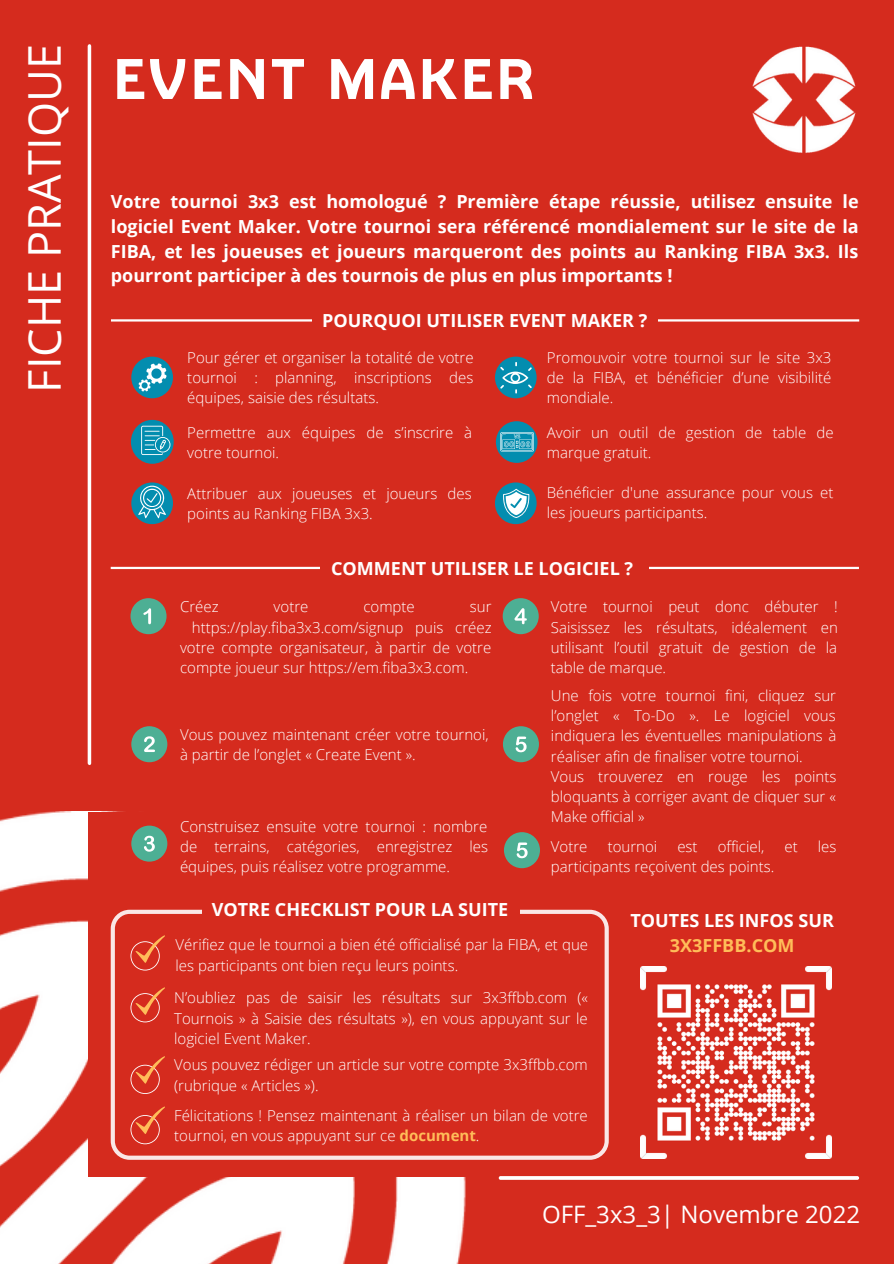
<style>
.page{position:relative;width:894px;height:1264px;background:#fff}
.page>*{position:absolute;margin:0;border:0;box-sizing:border-box;transform-origin:0 0}
.t1{font:57px "FFBB";letter-spacing:-.01em;color:#fff}
.t2{font:45px "Open Sans";color:#fff}
.t3{font:24px "Open Sans";color:#fff}
.t4{font:700 18px/24.8px "Open Sans";color:#fff;text-align:justify}
.t5{font:700 18px "Open Sans";color:#ffbd59}
.t6{font:300 15px/20.2px "Open Sans";color:#fff}
.s1{font-weight:700;color:#ffbd59}
</style>
<div class="page">
<div style="left:0;top:0;width:893px;height:1263px;background:#d52b1e"></div>
<hr style="left:88px;top:46px;width:3px;height:717px;background:#fff">
<img style="left:0;top:811px;width:466px;height:452px">
<div style="left:88px;top:811px;width:717px;height:365px;background:#d52b1e"></div>
<hr style="left:111px;top:319px;width:748px;height:2px;background:#fffefe">
<div style="left:312px;top:301px;width:345px;height:40px;background:#d52b1e"></div>
<hr style="left:498px;top:1176px;width:360px;height:3px;background:#fff;border-radius:2px">
<svg style="left:111px;top:909px;width:497px;height:250px"></svg>
<div style="left:202px;top:894px;width:317px;height:32px;background:#d52b1e"></div>
<hr style="left:111px;top:567px;width:747px;height:2px;background:#fffefe">
<div style="left:320px;top:558px;width:329px;height:38px;background:#d52b1e"></div>
<img style="left:640px;top:966px;width:191px;height:192px">
<img style="left:648px;top:975px;width:175px;height:174px">
<img style="left:752px;top:46px;width:104px;height:107px">
<div style="left:131px;top:356px;width:42px;height:42px;background:#038daf;border-radius:50%"></div>
<div style="left:131px;top:482px;width:42px;height:42px;background:#038daf;border-radius:50%"></div>
<div style="left:131px;top:420px;width:43px;height:44px;background:#038daf;border-radius:50%"></div>
<div style="left:495px;top:356px;width:41px;height:42px;background:#038daf;border-radius:50%"></div>
<div style="left:495px;top:482px;width:41px;height:42px;background:#038daf;border-radius:50%"></div>
<div style="left:495px;top:421px;width:42px;height:42px;background:#038daf;border-radius:50%"></div>
<div style="left:130px;top:598px;width:36px;height:36px;background:#4daf94;border-radius:50%"></div>
<svg style="left:143px;top:608px;width:8px;height:16px"></svg>
<div style="left:131px;top:726px;width:36px;height:36px;background:#4daf94;border-radius:50%"></div>
<svg style="left:144px;top:736px;width:11px;height:16px"></svg>
<div style="left:131px;top:825px;width:36px;height:36px;background:#4daf94;border-radius:50%"></div>
<svg style="left:144px;top:835px;width:11px;height:16px"></svg>
<div style="left:502px;top:598px;width:36px;height:36px;background:#4daf94;border-radius:50%"></div>
<svg style="left:514px;top:608px;width:12px;height:16px"></svg>
<div style="left:503px;top:726px;width:36px;height:36px;background:#4daf94;border-radius:50%"></div>
<svg style="left:515px;top:736px;width:11px;height:16px"></svg>
<div style="left:504px;top:832px;width:36px;height:36px;background:#4daf94;border-radius:50%"></div>
<svg style="left:516px;top:842px;width:11px;height:16px"></svg>
<svg style="left:130px;top:935px;width:35px;height:35px"></svg>
<svg style="left:130px;top:987px;width:35px;height:35px"></svg>
<svg style="left:130px;top:1055px;width:35px;height:38px"></svg>
<svg style="left:130px;top:1106px;width:35px;height:38px"></svg>
<svg style="left:139px;top:363px;width:28px;height:28px"></svg>
<svg style="left:141px;top:426px;width:29px;height:29px"></svg>
<svg style="left:136px;top:485px;width:30px;height:33px"></svg>
<svg style="left:500px;top:362px;width:31px;height:31px"></svg>
<svg style="left:500px;top:432px;width:34px;height:19px"></svg>
<svg style="left:503px;top:489px;width:26px;height:29px"></svg>
<h2 class="t2" style="left:13px;top:393px;width:350px;rotate:-90deg">FICHE PRATIQUE</h2>
<h1 class="t1" style="left:111px;top:56px;width:425px">EVENT MAKER</h1>
<p class="t4" style="left:111px;top:189px;width:749px">Votre tournoi 3x3 est homologué ? Première étape réussie, utilisez ensuite le logiciel Event Maker. Votre tournoi sera référencé mondialement sur le site de la FIBA, et les joueuses et joueurs marqueront des points au Ranking FIBA 3x3. Ils pourront participer à des tournois de plus en plus importants !</p>
<p class="t4" style="left:322px;top:307px;width:326px">POURQUOI UTILISER EVENT MAKER ?</p>
<p class="t6" style="left:187px;top:347px;width:288px;text-align:justify">Pour gérer et organiser la totalité de votre tournoi : planning, inscriptions des équipes, saisie des résultats.</p>
<p class="t6" style="left:546px;top:347px;width:286px;text-align:justify">Promouvoir votre tournoi sur le site 3x3 de la FIBA, et bénéficier d’une visibilité mondiale.</p>
<p class="t6" style="left:187px;top:421px;width:286px">Permettre aux équipes de s’inscrire à votre tournoi.</p>
<p class="t6" style="left:187px;top:483px;width:286px">Attribuer aux joueuses et joueurs des points au Ranking FIBA 3x3.</p>
<p class="t6" style="left:546px;top:421px;width:288px">Avoir un outil de gestion de table de marque gratuit.</p>
<p class="t6" style="left:546px;top:482px;width:288px">Bénéficier d'une assurance pour vous et les joueurs participants.</p>
<p class="t4" style="left:331px;top:556px;width:303px">COMMENT UTILISER LE LOGICIEL ?</p>
<p class="t6" style="left:180px;top:596px;width:40px">Créez</p>
<p class="t6" style="left:273px;top:596px;width:36px">votre</p>
<p class="t6" style="left:363px;top:596px;width:53px">compte</p>
<p class="t6" style="left:469px;top:596px;width:23px">sur</p>
<p class="t6" style="left:192px;top:616px;width:301px">https://play.fiba3x3.com/signup puis créez</p>
<p class="t6" style="left:180px;top:637px;width:312px">votre compte organisateur, à partir de votre</p>
<p class="t6" style="left:180px;top:657px;width:290px">compte joueur sur https://em.fiba3x3.com.</p>
<p class="t6" style="left:180px;top:723px;width:310px">Vous pouvez maintenant créer votre tournoi, à partir de l’onglet « Create Event ».</p>
<p class="t6" style="left:180px;top:815px;width:309px;text-align:justify">Construisez ensuite votre tournoi : nombre de terrains, catégories, enregistrez les équipes, puis réalisez votre programme.</p>
<p class="t6" style="left:550px;top:596px;width:288px;text-align:justify">Votre tournoi peut donc débuter !<br>Saisissez les résultats, idéalement en utilisant l’outil gratuit de gestion de la table de marque.</p>
<p class="t6" style="left:550px;top:684px;width:287px">Une fois votre tournoi fini, cliquez sur l’onglet « To-Do ». Le logiciel vous indiquera les éventuelles manipulations à réaliser afin de finaliser votre tournoi.<br>Vous trouverez en rouge les points bloquants à corriger avant de cliquer sur « Make official »</p>
<p class="t6" style="left:550px;top:836px;width:38px">Votre</p>
<p class="t6" style="left:607px;top:836px;width:51px">tournoi</p>
<p class="t6" style="left:677px;top:836px;width:22px">est</p>
<p class="t6" style="left:717px;top:836px;width:48px">officiel,</p>
<p class="t6" style="left:784px;top:836px;width:15px">et</p>
<p class="t6" style="left:817px;top:836px;width:20px">les</p>
<p class="t6" style="left:550px;top:856px;width:225px">participants reçoivent des points.</p>
<p class="t4" style="left:212px;top:896px;width:298px">VOTRE CHECKLIST POUR LA SUITE</p>
<p class="t6" style="left:175px;top:934px;width:414px">Vérifiez que le tournoi a bien été officialisé par la FIBA, et que les participants ont bien reçu leurs points.</p>
<p class="t6" style="left:174px;top:987px;width:415px;text-align:justify">N’oubliez pas de saisir les résultats sur 3x3ffbb.com (« Tournois » à Saisie des résultats »), en vous appuyant sur le logiciel Event Maker.</p>
<p class="t6" style="left:174px;top:1054px;width:415px">Vous pouvez rédiger un article sur votre compte 3x3ffbb.com (rubrique « Articles »).</p>
<p class="t6" style="left:174px;top:1105px;width:415px">Félicitations ! Pensez maintenant à réaliser un bilan de votre tournoi, en vous appuyant sur ce <span class="s1">document</span>.</p>
<p class="t4" style="left:630px;top:907px;width:205px">TOUTES LES INFOS SUR</p>
<p class="t5" style="left:669px;top:932px;width:126px">3X3FFBB.COM</p>
<h3 class="t3" style="left:542px;top:1196px;width:319px">OFF_3x3_3| Novembre 2022</h3>
</div>
